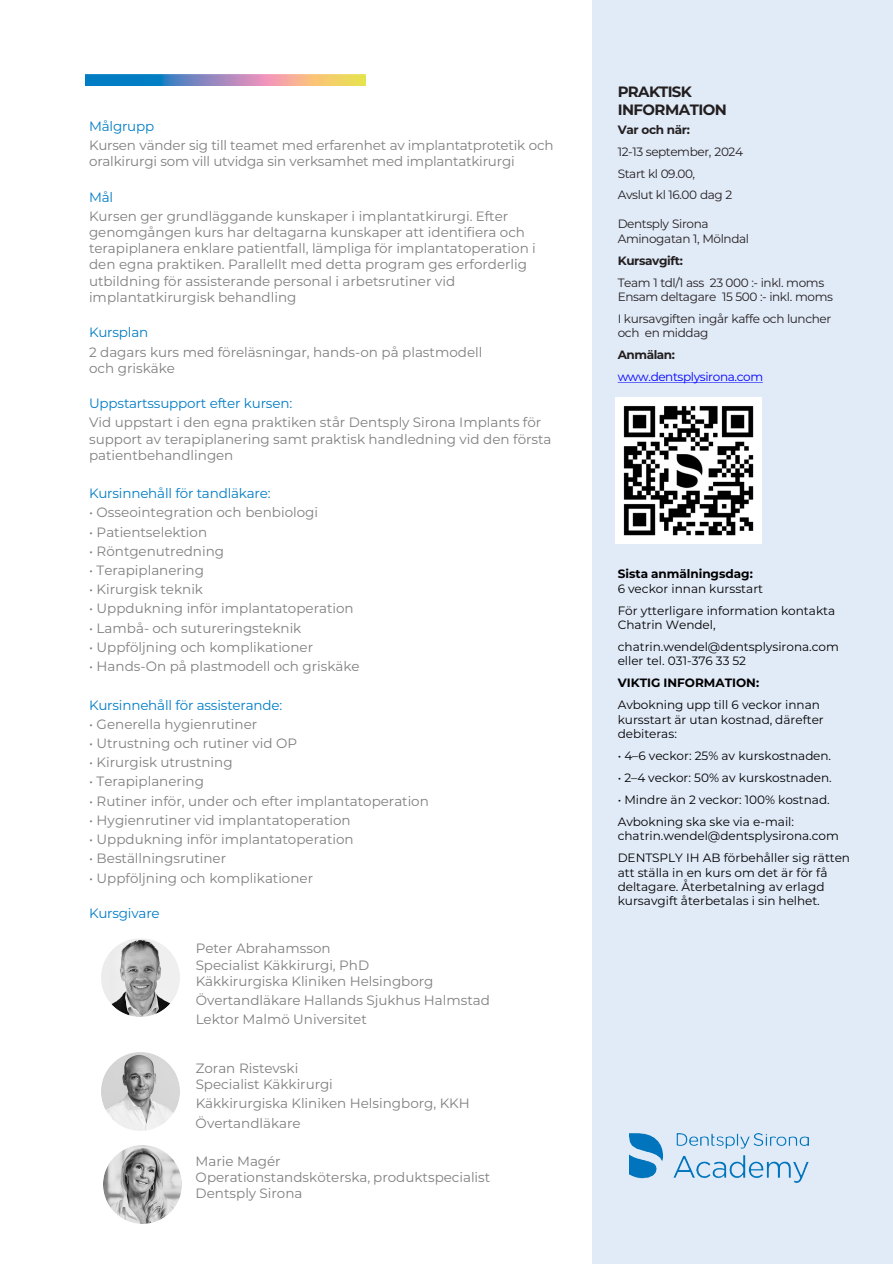
<style>
.page{position:relative;width:893px;height:1264px;background:#fff}
.page>*{position:absolute;margin:0;border:0;box-sizing:border-box;transform-origin:0 0}
.t1{font:700 15px/18px "Montserrat";letter-spacing:-.04em;color:#231f20}
.t2{font:13.5px/16.2px "Montserrat";color:#7f7f7f}
.t3{font:13.5px "Montserrat";letter-spacing:-.015em;color:#007dc5}
.t4{font:12px/14.4px "Montserrat";color:#000}
.t5{font:12px/14.4px "Montserrat";letter-spacing:-.03em;color:#231f20}
.t6{font:700 12px "Montserrat";letter-spacing:-.03em;color:#231f20}
.t7{font:12px "Montserrat";letter-spacing:-.03em;color:#00f}
.t8{font:700 12px "Montserrat";color:#000}
.s1{font-weight:700}
</style>
<div class="page">
<img style="left:85px;top:75px;width:280px;height:10px">
<div style="left:592px;top:0;width:300px;height:1263px;background:#e1eaf7"></div>
<svg style="left:617px;top:382px;width:145px;height:1px"></svg>
<img style="left:629px;top:1133px;width:179px;height:48px">
<img style="left:101px;top:939px;width:78px;height:77px">
<img style="left:616px;top:397px;width:145px;height:146px">
<img style="left:104px;top:1145px;width:78px;height:78px">
<img style="left:101px;top:1052px;width:78px;height:78px">
<p class="t3" style="left:89px;top:116px;width:67px">Målgrupp</p>
<p class="t2" style="left:89px;top:136px;width:466px">Kursen vänder sig till teamet med erfarenhet av implantatprotetik och oralkirurgi som vill utvidga sin verksamhet med implantatkirurgi</p>
<p class="t3" style="left:89px;top:187px;width:26px">Mål</p>
<p class="t2" style="left:89px;top:207px;width:448px">Kursen ger grundläggande kunskaper i implantatkirurgi. Efter genomgången kurs har deltagarna kunskaper att identifiera och terapiplanera enklare patientfall, lämpliga för implantatoperation i den egna praktiken. Parallellt med detta program ges erforderlig utbildning för assisterande personal i arbetsrutiner vid implantatkirurgisk behandling</p>
<p class="t3" style="left:89px;top:323px;width:61px">Kursplan</p>
<p class="t2" style="left:89px;top:343px;width:395px">2 dagars kurs med föreläsningar, hands-on på plastmodell och griskäke</p>
<p class="t3" style="left:89px;top:394px;width:205px">Uppstartssupport efter kursen:</p>
<p class="t2" style="left:89px;top:414px;width:464px">Vid uppstart i den egna praktiken står Dentsply Sirona Implants för support av terapiplanering samt praktisk handledning vid den första patientbehandlingen</p>
<p class="t3" style="left:89px;top:484px;width:183px">Kursinnehåll för tandläkare:</p>
<p class="t2" style="left:89px;top:504px;width:230px">• Osseointegration och benbiologi</p>
<p class="t2" style="left:89px;top:523px;width:120px">• Patientselektion</p>
<p class="t2" style="left:89px;top:542px;width:137px">• Röntgenutredning</p>
<p class="t2" style="left:89px;top:561px;width:116px">• Terapiplanering</p>
<p class="t2" style="left:89px;top:581px;width:115px">• Kirurgisk teknik</p>
<p class="t2" style="left:89px;top:600px;width:266px">• Uppdukning inför implantatoperation</p>
<p class="t2" style="left:89px;top:619px;width:214px">• Lambå- och sutureringsteknik</p>
<p class="t2" style="left:89px;top:638px;width:225px">• Uppföljning och komplikationer</p>
<p class="t2" style="left:89px;top:657px;width:272px">• Hands-On på plastmodell och griskäke</p>
<p class="t3" style="left:89px;top:695px;width:195px">Kursinnehåll för assisterande:</p>
<p class="t2" style="left:89px;top:715px;width:170px">• Generella hygienrutiner</p>
<p class="t2" style="left:89px;top:734px;width:210px">• Utrustning och rutiner vid OP</p>
<p class="t2" style="left:89px;top:753px;width:145px">• Kirurgisk utrustning</p>
<p class="t2" style="left:89px;top:772px;width:116px">• Terapiplanering</p>
<p class="t2" style="left:89px;top:792px;width:341px">• Rutiner inför, under och efter implantatoperation</p>
<p class="t2" style="left:89px;top:811px;width:263px">• Hygienrutiner vid implantatoperation</p>
<p class="t2" style="left:89px;top:830px;width:266px">• Uppdukning inför implantatoperation</p>
<p class="t2" style="left:89px;top:849px;width:139px">• Beställningsrutiner</p>
<p class="t2" style="left:89px;top:869px;width:225px">• Uppföljning och komplikationer</p>
<p class="t3" style="left:89px;top:903px;width:72px">Kursgivare</p>
<p class="t2" style="left:196px;top:939px;width:239px">Peter Abrahamsson<br>Specialist Käkkirurgi, PhD<br>Käkkirurgiska Kliniken Helsingborg</p>
<p class="t2" style="left:196px;top:991px;width:296px">Övertandläkare Hallands Sjukhus Halmstad</p>
<p class="t2" style="left:196px;top:1010px;width:173px">Lektor Malmö Universitet</p>
<p class="t2" style="left:196px;top:1059px;width:139px">Zoran Ristevski<br>Specialist Käkkirurgi</p>
<p class="t2" style="left:196px;top:1094px;width:275px">Käkkirurgiska Kliniken Helsingborg, KKH</p>
<p class="t2" style="left:196px;top:1113px;width:107px">Övertandläkare</p>
<p class="t2" style="left:196px;top:1152px;width:296px">Marie Magér<br>Operationstandsköterska, produktspecialist<br>Dentsply Sirona</p>
<p class="t1" style="left:617px;top:81px;width:111px">PRAKTISK<br>INFORMATION</p>
<p class="t6" style="left:617px;top:121px;width:74px">Var och när:</p>
<p class="t5" style="left:617px;top:144px;width:127px">12-13 september, 2024</p>
<p class="t5" style="left:617px;top:166px;width:79px">Start kl 09.00,</p>
<p class="t5" style="left:617px;top:187px;width:116px">Avslut kl 16.00 dag 2</p>
<p class="t5" style="left:617px;top:216px;width:133px">Dentsply Sirona<br>Aminogatan 1, Mölndal</p>
<p class="t6" style="left:617px;top:252px;width:67px">Kursavgift:</p>
<p class="t5" style="left:617px;top:275px;width:217px">Team 1 tdl/1 ass 23 000 :- inkl. moms<br>Ensam deltagare 15 500 :- inkl. moms</p>
<p class="t5" style="left:617px;top:311px;width:215px">I kursavgiften ingår kaffe och luncher och en middag</p>
<p class="t6" style="left:617px;top:346px;width:59px">Anmälan:</p>
<p class="t7" style="left:617px;top:368px;width:147px">www.dentsplysirona.com</p>
<p class="t4" style="left:617px;top:566px;width:147px"><span class="s1">Sista anmälningsdag:<br></span>6 veckor innan kursstart</p>
<p class="t4" style="left:617px;top:602px;width:219px">För ytterligare information kontakta<br>Chatrin Wendel,</p>
<p class="t4" style="left:617px;top:639px;width:223px">chatrin.wendel@dentsplysirona.com eller tel. 031-376 33 52</p>
<p class="t8" style="left:617px;top:674px;width:143px">VIKTIG INFORMATION:</p>
<p class="t4" style="left:617px;top:697px;width:207px">Avbokning upp till 6 veckor innan kursstart är utan kostnad, därefter debiteras:</p>
<p class="t4" style="left:617px;top:748px;width:215px">• 4–6 veckor: 25% av kurskostnaden.</p>
<p class="t4" style="left:617px;top:770px;width:215px">• 2–4 veckor: 50% av kurskostnaden.</p>
<p class="t4" style="left:617px;top:791px;width:213px">• Mindre än 2 veckor: 100% kostnad.</p>
<p class="t4" style="left:617px;top:813px;width:223px">Avbokning ska ske via e-mail: chatrin.wendel@dentsplysirona.com</p>
<p class="t4" style="left:617px;top:850px;width:234px">DENTSPLY IH AB förbehåller sig rätten att ställa in en kurs om det är för få deltagare. Återbetalning av erlagd kursavgift återbetalas i sin helhet.</p>
</div>
